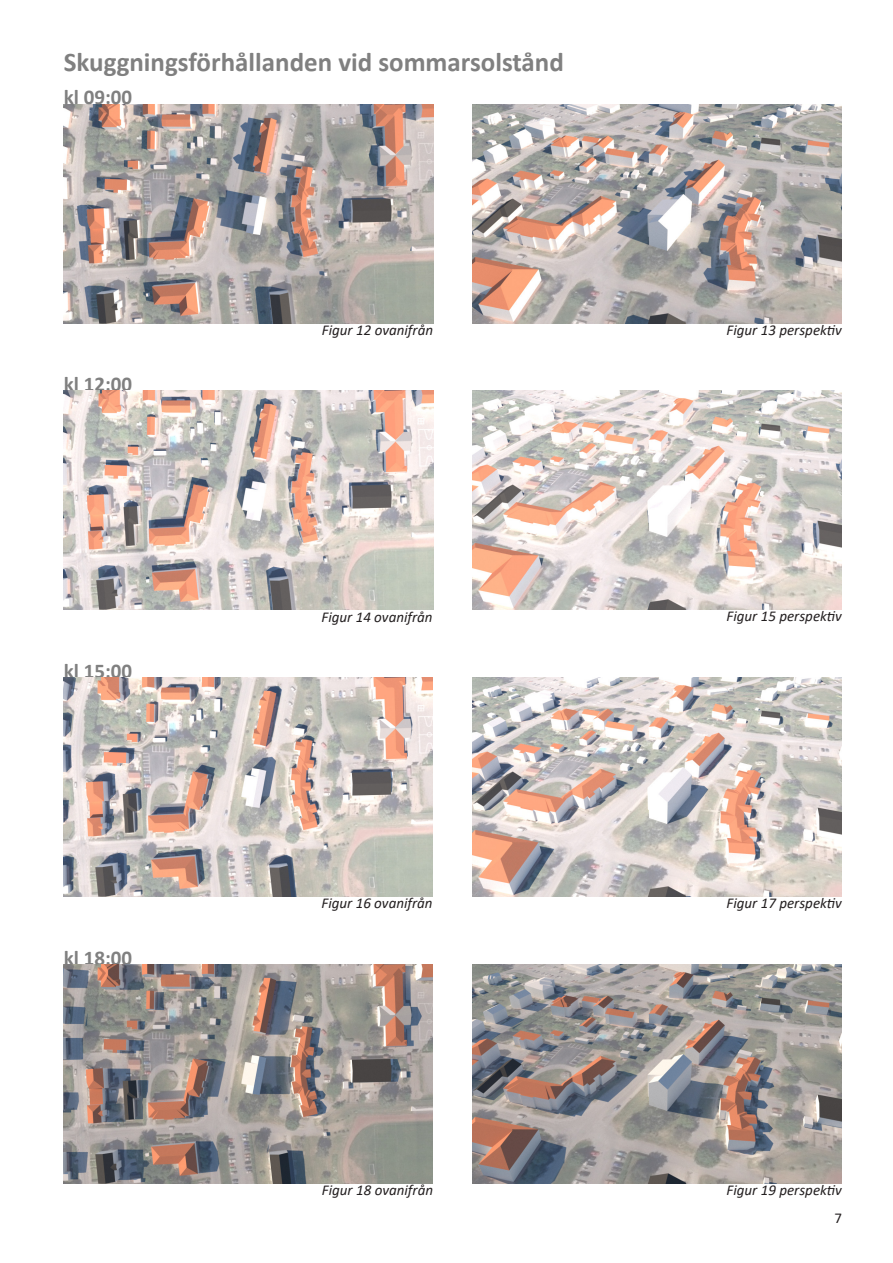
<style>
.page{position:relative;width:893px;height:1263px;background:#fff}
.page>*{position:absolute;margin:0;border:0;box-sizing:border-box;transform-origin:0 0}
.Rubrik_2{font:700 27px "Calibri";color:#808080}
.Klockslag{font:700 21px "Calibri";color:#808080}
.Figurtext{font:italic 15px "Calibri";color:#231f20}
.t1{font:15px "Calibri";color:#231f20}
</style>
<div class="page">
<img style="left:64px;top:104px;width:369px;height:219px">
<img style="left:63px;top:678px;width:370px;height:219px">
<img style="left:64px;top:390px;width:369px;height:219px">
<img style="left:63px;top:965px;width:370px;height:219px">
<img style="left:473px;top:104px;width:369px;height:219px">
<img style="left:473px;top:678px;width:369px;height:219px">
<img style="left:473px;top:390px;width:369px;height:219px">
<img style="left:473px;top:964px;width:369px;height:219px">
<p class="Rubrik_2" style="left:64px;top:43px;width:502px">Skuggningsförhållanden vid sommarsolstånd</p>
<p class="Klockslag" style="left:64px;top:83px;width:70px">kl 09:00</p>
<p class="Klockslag" style="left:64px;top:369px;width:70px">kl 12:00</p>
<p class="Klockslag" style="left:64px;top:656px;width:70px">kl 15:00</p>
<p class="Klockslag" style="left:64px;top:943px;width:70px">kl 18:00</p>
<p class="Figurtext" style="left:322px;top:319px;width:113px">Figur 12 ovanifrån</p>
<p class="Figurtext" style="left:321px;top:606px;width:113px">Figur 14 ovanifrån</p>
<p class="Figurtext" style="left:321px;top:893px;width:113px">Figur 16 ovanifrån</p>
<p class="Figurtext" style="left:322px;top:1179px;width:113px">Figur 18 ovanifrån</p>
<p class="Figurtext" style="left:726px;top:319px;width:117px">Figur 13 perspektiv</p>
<p class="Figurtext" style="left:726px;top:605px;width:117px">Figur 15 perspektiv</p>
<p class="Figurtext" style="left:726px;top:893px;width:117px">Figur 17 perspektiv</p>
<p class="Figurtext" style="left:726px;top:1179px;width:117px">Figur 19 perspektiv</p>
<p class="t1" style="left:834px;top:1208px;width:9px">7</p>
</div>
